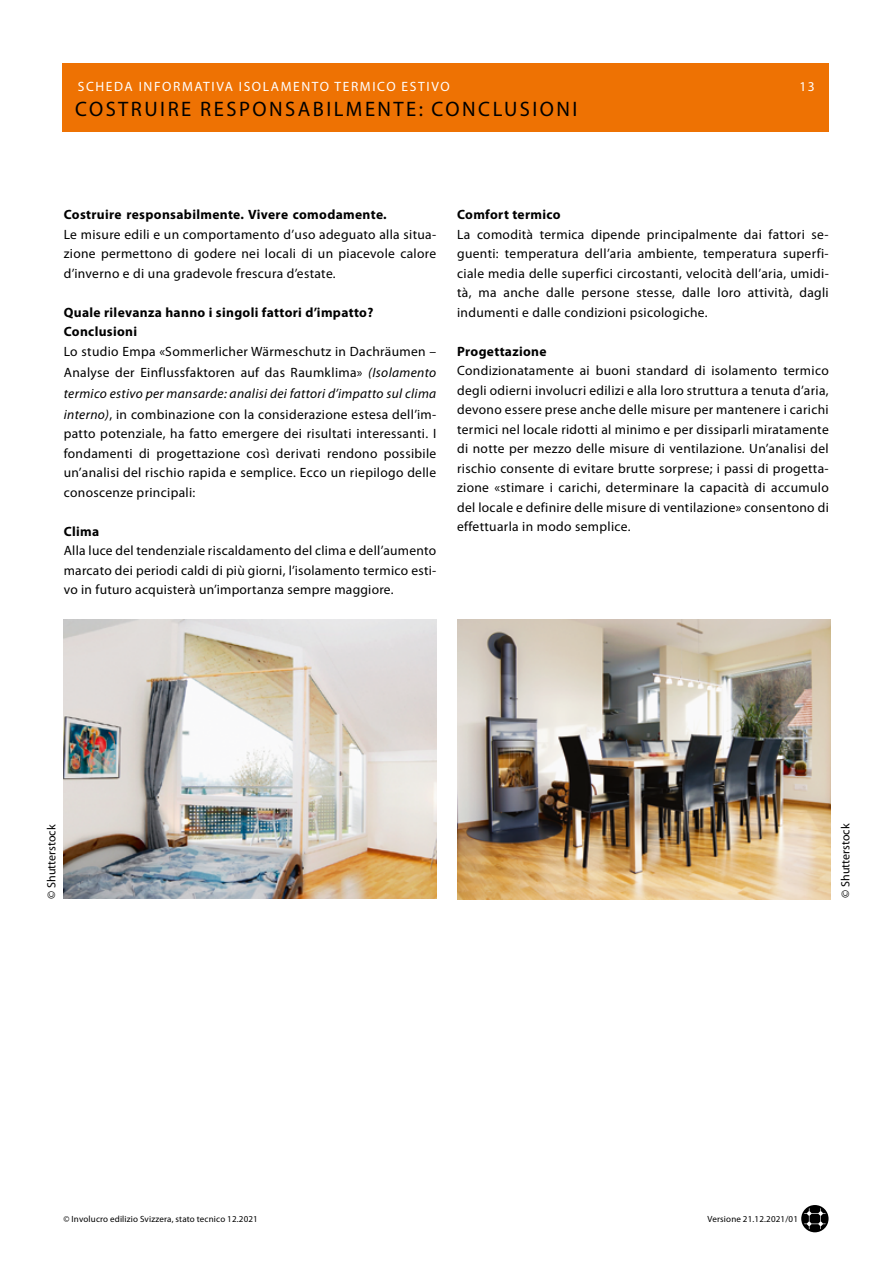
<style>
.page{position:relative;width:893px;height:1263px;background:#fff}
.page>*{position:absolute;margin:0;border:0;box-sizing:border-box;transform-origin:0 0}
.t1{font:21px "Myriad Pro";letter-spacing:.12em;color:#000}
.t2{font:13.5px/19.5px "Myriad Pro";letter-spacing:.025em;color:#000;text-align:justify}
.t3{font:700 13.5px/19.5px "Myriad Pro";letter-spacing:.025em;color:#000}
.t4{font:13.5px "Myriad Pro";letter-spacing:.12em;color:#fff}
.t5{font:12px "Myriad Pro";color:#000}
.t6{font:9px "Myriad Pro";letter-spacing:.02em;color:#000}
.s1{font-style:italic}
</style>
<div class="page">
<div style="left:62px;top:64px;width:767px;height:68px;background:#ee7203"></div>
<div style="left:801px;top:1205px;width:27px;height:27px;background:#000;border-radius:50%"></div>
<svg style="left:804px;top:1208px;width:22px;height:21px"></svg>
<img style="left:458px;top:620px;width:372px;height:279px">
<img style="left:64px;top:620px;width:372px;height:278px">
<p class="t4" style="left:78px;top:79px;width:374px">SCHEDA INFORMATIVA ISOLAMENTO TERMICO ESTIVO</p>
<p class="t4" style="left:799px;top:79px;width:17px">13</p>
<h1 class="t1" style="left:75px;top:97px;width:504px">COSTRUIRE RESPONSABILMENTE: CONCLUSIONI</h1>
<p class="t3" style="left:64px;top:205px;width:324px">Costruire responsabilmente. Vivere comodamente.</p>
<p class="t2" style="left:64px;top:225px;width:374px">Le misure edili e un comportamento d’uso adeguato alla situa&shy;zione permettono di godere nei locali di un piacevole calore d’inverno e di una gradevole frescura d’estate.</p>
<p class="t3" style="left:64px;top:303px;width:311px">Quale rilevanza hanno i singoli fattori d’impatto?<br>Conclusioni</p>
<p class="t2" style="left:64px;top:341px;width:374px;line-height:21px">Lo studio Empa «Sommerlicher Wärmeschutz in Dachräumen – Analyse der Einflussfaktoren auf das Raumklima» <span class="s1">(Isolamento termico estivo per mansarde: analisi dei fattori d’impatto sul clima interno)</span>, in combinazione con la considerazione estesa dell’im-</p>
<p class="t2" style="left:64px;top:424px;width:374px">patto potenziale, ha fatto emergere dei risultati interessanti. I fondamenti di progettazione così derivati rendono possibile un’analisi del rischio rapida e semplice. Ecco un riepilogo delle conoscenze principali:</p>
<p class="t3" style="left:64px;top:522px;width:37px">Clima</p>
<p class="t2" style="left:64px;top:541px;width:374px">Alla luce del tendenziale riscaldamento del clima e dell’aumento marcato dei periodi caldi di più giorni, l’isolamento termico esti&shy;vo in futuro acquisterà un’importanza sempre maggiore.</p>
<p class="t3" style="left:457px;top:205px;width:105px">Comfort termico</p>
<p class="t2" style="left:457px;top:225px;width:373px">La comodità termica dipende principalmente dai fattori se&shy;guenti: temperatura dell’aria ambiente, temperatura superfi&shy;ciale media delle superfici circostanti, velocità dell’aria, umidi&shy;tà, ma anche dalle persone stesse, dalle loro attività, dagli indumenti e dalle condizioni psicologiche.</p>
<p class="t3" style="left:457px;top:342px;width:91px">Progettazione</p>
<p class="t2" style="left:457px;top:361px;width:373px">Condizionatamente ai buoni standard di isolamento termico degli odierni involucri edilizi e alla loro struttura a tenuta d’aria, devono essere prese anche delle misure per mantenere i carichi termici nel locale ridotti al minimo e per dissiparli miratamente di notte per mezzo delle misure di ventilazione. Un’analisi del rischio consente di evitare brutte sorprese; i passi di progetta&shy;zione «stimare i carichi, determinare la capacità di accumulo del locale e definire delle misure di ventilazione» consentono di effettuarla in modo semplice.</p>
<p class="t5" style="left:45px;top:899px;width:76px;rotate:-90deg">© Shutterstock</p>
<p class="t5" style="left:839px;top:898px;width:76px;rotate:-90deg">© Shutterstock</p>
<p class="t6" style="left:64px;top:1213px;width:196px">© Involucro edilizio Svizzera, stato tecnico 12.2021</p>
<p class="t6" style="left:707px;top:1213px;width:92px">Versione 21.12.2021/01</p>
</div>
